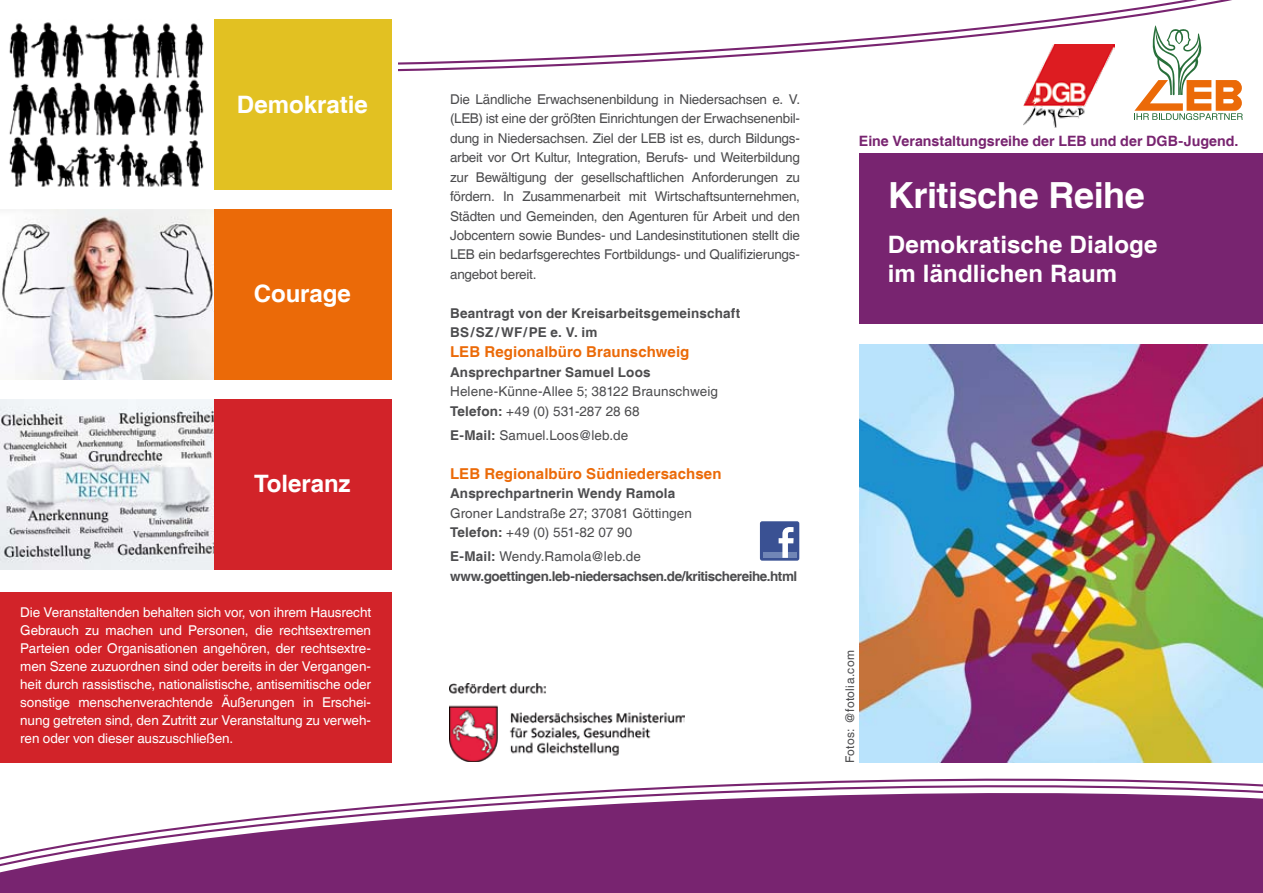
<style>
.page{position:relative;width:1263px;height:893px;background:#fff}
.page>*{position:absolute;margin:0;border:0;box-sizing:border-box;transform-origin:0 0}
.t1{font:700 36px "Helvetica";letter-spacing:-.01em;color:#fff}
.t2{font:700 24px/28.8px "Helvetica";letter-spacing:.005em;color:#fff}
.t3{font:700 15px "Helvetica";letter-spacing:.005em;color:#eb6a08}
.t4{font:700 14.25px "Helvetica";color:#782470}
.t5{font:13.5px/19.5px "Helvetica";letter-spacing:.005em;color:#4c4c4e}
.t6{font:13.5px/18px "Helvetica";letter-spacing:-.01em;color:#fff;text-align:justify}
.t7{font:700 13.5px/19.5px "Helvetica";letter-spacing:.01em;color:#4c4c4e}
.t8{font:700 13.5px/19.5px "Helvetica";letter-spacing:-.03em;color:#4c4c4e}
.t9{font:12px "Helvetica";letter-spacing:.03em;color:#4c4c4e}
.s1{font-weight:700}
.s2{font-weight:400}
</style>
<div class="page">
<svg style="left:214px;top:0;width:1018px;height:72px"></svg>
<img style="left:859px;top:344px;width:404px;height:418px">
<svg style="left:1134px;top:25px;width:109px;height:95px"></svg>
<div style="left:0;top:886px;width:1263px;height:7px;background:#782470"></div>
<div style="left:0;top:20px;width:391px;height:170px;background:#e2c122"></div>
<img style="left:0;top:20px;width:213px;height:170px">
<div style="left:0;top:399px;width:391px;height:170px;background:#d22329"></div>
<img style="left:0;top:399px;width:213px;height:170px">
<div style="left:0;top:210px;width:391px;height:170px;background:#eb6a08"></div>
<img style="left:0;top:210px;width:213px;height:170px">
<div style="left:859px;top:154px;width:404px;height:170px;background:#782470"></div>
<div style="left:760px;top:521px;width:39px;height:40px;background:#3a5193;border-radius:2px"></div>
<div style="left:763px;top:552px;width:33px;height:6px;background:#7186b6"></div>
<svg style="left:779px;top:527px;width:15px;height:31px"></svg>
<img style="left:450px;top:684px;width:234px;height:78px">
<div style="left:0;top:592px;width:391px;height:170px;background:#d22329"></div>
<svg style="left:0;top:778px;width:1263px;height:108px"></svg>
<img style="left:1024px;top:45px;width:90px;height:82px">
<h2 class="t2" style="left:237px;top:91px;width:132px">Demokratie</h2>
<h2 class="t2" style="left:254px;top:281px;width:99px">Courage</h2>
<h2 class="t2" style="left:254px;top:470px;width:98px">Toleranz</h2>
<p class="t6" style="left:20px;top:604px;width:352px">Die Veranstaltenden behalten sich vor, von ihrem Hausrecht Gebrauch zu machen und Personen, die rechtsextremen Parteien oder Organisationen angehören, der rechtsextre&shy;men Szene zuzuordnen sind oder bereits in der Vergangen&shy;heit durch rassistische, nationalistische, antisemitische oder sonstige menschenverachtende Äußerungen in Erschei&shy;nung getreten sind, den Zutritt zur Veranstaltung zu verweh&shy;ren oder von dieser auszuschließen.</p>
<p class="t5" style="left:450px;top:90px;width:351px;text-align:justify">Die Ländliche Erwachsenenbildung in Niedersachsen e. V. (LEB) ist eine der größten Einrichtungen der Erwachsenenbil&shy;dung in Niedersachsen. Ziel der LEB ist es, durch Bildungs&shy;arbeit vor Ort Kultur, Integration, Berufs- und Weiterbildung zur Bewältigung der gesellschaftlichen Anforderungen zu fördern. In Zusammenarbeit mit Wirtschaftsunternehmen, Städten und Gemeinden, den Agenturen für Arbeit und den Jobcentern sowie Bundes- und Landesinstitutionen stellt die LEB ein bedarfsgerechtes Fortbildungs- und Qualifizierungs&shy;angebot bereit.</p>
<p class="t7" style="left:450px;top:304px;width:292px">Beantragt von der Kreisarbeitsgemeinschaft<br>BS/SZ / WF/PE e. V. im</p>
<p class="t3" style="left:450px;top:343px;width:241px">LEB Regionalbüro Braunschweig</p>
<p class="t7" style="left:450px;top:363px;width:202px">Ansprechpartner Samuel Loos</p>
<p class="t5" style="left:450px;top:382px;width:269px">Helene-Künne-Allee 5; 38122 Braunschweig<br><span class="s1">Telefon:</span> +49 (0) 531-287 28 68</p>
<p class="t5" style="left:450px;top:426px;width:180px"><span class="s1">E-Mail:</span> Samuel.Loos@leb.de</p>
<p class="t3" style="left:450px;top:464px;width:273px">LEB Regionalbüro Südniedersachsen</p>
<p class="t7" style="left:450px;top:484px;width:227px">Ansprechpartnerin Wendy Ramola</p>
<p class="t5" style="left:450px;top:504px;width:243px">Groner Landstraße 27; 37081 Göttingen<br><span class="s1">Telefon:</span> +49 (0) 551-82 07 90</p>
<p class="t8" style="left:450px;top:547px;width:349px">E-Mail: <span class="s2">Wendy.Ramola@leb.de </span>www.goettingen.leb-niedersachsen.de/kritischereihe.html</p>
<p class="t4" style="left:859px;top:132px;width:381px">Eine Veranstaltungsreihe der LEB und der DGB-Jugend.</p>
<h1 class="t1" style="left:888px;top:173px;width:259px">Kritische Reihe</h1>
<h2 class="t2" style="left:888px;top:231px;width:271px">Demokratische Dialoge im ländlichen Raum</h2>
<p class="t9" style="left:843px;top:763px;width:115px;rotate:-90deg">Fotos: @fotolia.com</p>
</div>
